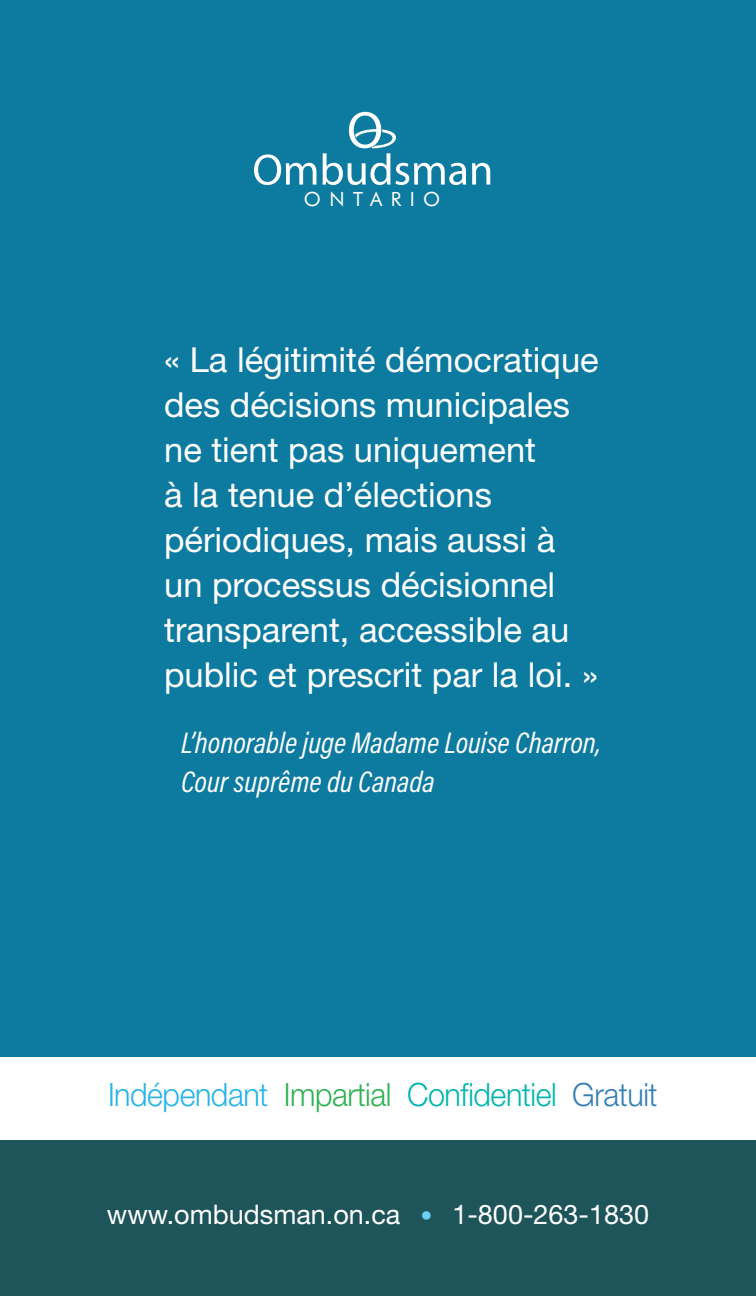
<style>
.page{position:relative;width:756px;height:1296px;background:#fff}
.page>*{position:absolute;margin:0;border:0;box-sizing:border-box;transform-origin:0 0}
.t1{font:34.5px/45px "Helvetica Neue LT Pro";color:#fff}
.t2{font:300 32.1px "Helvetica Neue LT Pro";letter-spacing:-.015em;color:#27b4e8;scale:.95 1}
.t3{font:30px/39px "Acumin Variable Concept";color:#fff}
.t4{font:27px "Helvetica Neue LT Pro";color:#fff}
.t5{font:19.5px "Futura BT";letter-spacing:.43em;color:#fff}
.s1{color:#2eb252}
.s2{color:#00b5ae}
.s3{color:#337fb4}
.s4{font-size:24px;color:#6bcff6}
</style>
<div class="page">
<div style="left:0;top:0;width:756px;height:1057px;background:#0d7ba0"></div>
<svg style="left:254px;top:154px;width:62px;height:31px"></svg>
<svg style="left:472px;top:163px;width:18px;height:22px"></svg>
<svg style="left:323px;top:112px;width:143px;height:73px"></svg>
<div style="left:0;top:1140px;width:756px;height:156px;background:#1e555a"></div>
<p class="t5" style="left:304px;top:187px;width:138px">ONTARIO</p>
<h4 class="t1" style="left:164px;top:336px;width:436px">« La légitimité démocratique des décisions municipales ne tient pas uniquement<br>à la tenue d’élections périodiques, mais aussi à un processus décisionnel transparent, accessible au public et prescrit par la loi. »</h4>
<p class="t3" style="left:181px;top:722px;width:421px">L’honorable juge Madame Louise Charron,<br>Cour suprême du Canada</p>
<p class="t2" style="left:108px;top:1075px;width:580px">Indépendant <span class="s1">Impartial</span> <span class="s2">Confdentiel</span> <span class="s3">Gratuit</span></p>
<p class="t4" style="left:107px;top:1198px;width:544px">www.ombudsman.on.ca <span class="s4">•</span> 1-800-263-1830</p>
</div>
